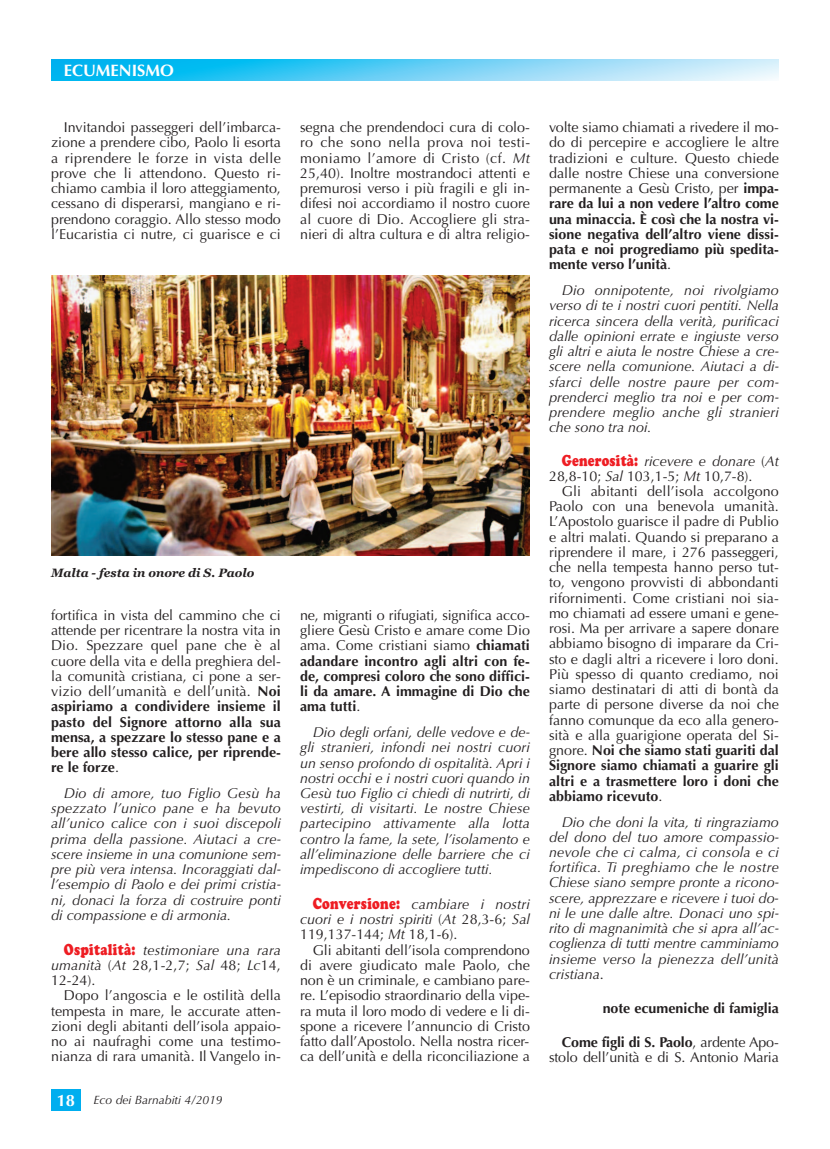
<style>
.page{position:relative;width:830px;height:1149px;background:#fff}
.page>*{position:absolute;margin:0;border:0;box-sizing:border-box;transform-origin:0 0}
.t1{font:700 16.5px "Optima";color:#fff}
.t2{font:14.25px/15.1px "Optima";color:#231f20;text-align:justify}
.t3{font:italic 14.25px/15.1px "Optima";color:#231f20;text-align:justify}
.t4{font:700 14.25px/15.1px "Optima";color:#231f20;text-align:justify}
.t5{font:italic 700 12px "Georgia";color:#231f20}
.t6{font:italic 12px "Optima";color:#231f20}
.s1{font-weight:700}
.s2{font-family:"Cooper";font-weight:900;font-style:normal;font-size:16.65px;color:#ee1d23}
.s3{font-family:"Cooper";font-weight:900;font-style:normal;font-size:17.1px;color:#ee1d23}
.s4{font-style:normal}
.s5{font-weight:700;font-style:normal;font-size:16.5px;color:#fff}
.s6{font-style:italic}
.s7{font-weight:400}
.s8{font-family:"Cooper";font-weight:900;font-size:16.65px;color:#ee1d23}
.s9{font-family:"Cooper";font-weight:900;font-size:17.1px;color:#ee1d23}
</style>
<div class="page">
<svg style="left:51px;top:60px;width:727px;height:21px;background:#66d0f5"></svg>
<div style="left:51px;top:1089px;width:30px;height:21px;background:#00aeef"></div>
<img style="left:51px;top:275px;width:478px;height:280px">
<p class="t1" style="left:64px;top:61px;width:112px">ECUMENISMO</p>
<p class="t2" style="left:51px;top:120px;width:231px;text-indent:13px">Invitandoi passeggeri dell’imbarca&shy;zione a prendere cibo, Paolo li esorta a riprendere le forze in vista delle prove che li attendono. Questo ri&shy;chiamo cambia il loro atteggiamento, cessano di disperarsi, mangiano e ri&shy;prendono coraggio. Allo stesso modo l’Eucaristia ci nutre, ci guarisce e ci</p>
<p class="t5" style="left:51px;top:565px;width:205px">Malta - festa in onore di S. Paolo</p>
<p class="t2" style="left:51px;top:607px;width:231px">fortifica in vista del cammino che ci attende per ricentrare la nostra vita in Dio. Spezzare quel pane che è al cuore della vita e della preghiera del&shy;la comunità cristiana, ci pone a ser&shy;vizio dell’umanità e dell’unità. <span class="s1">Noi aspiriamo a condividere insieme il pasto del Signore attorno alla sua mensa, a spezzare lo stesso pane e a bere allo stesso calice, per riprende&shy;re le forze</span>.</p>
<p class="t3" style="left:51px;top:785px;width:231px;text-indent:13px">Dio di amore, tuo Figlio Gesù ha spezzato l’unico pane e ha bevuto all’unico calice con i suoi discepoli prima della passione. Aiutaci a cre&shy;scere insieme in una comunione sem&shy;pre più vera intensa. Incoraggiati dal&shy;l’esempio di Paolo e dei primi cristia&shy;ni, donaci la forza di costruire ponti di compassione e di armonia.</p>
<p class="t3" style="left:51px;top:942px;width:231px;text-indent:13px"><span class="s2">Ospitalità</span><span class="s3">:</span> testimoniare una rara umanità <span class="s4">(</span>At <span class="s4">28,1-2,7;</span> Sal <span class="s4">48;</span> Lc<span class="s4">14, 12-24).</span></p>
<p class="t2" style="left:51px;top:987px;width:231px;text-indent:13px">Dopo l’angoscia e le ostilità della tempesta in mare, le accurate atten&shy;zioni degli abitanti dell’isola appaio&shy;no ai naufraghi come una testimo&shy;nianza di rara umanità. Il Vangelo in-</p>
<p class="t6" style="left:57px;top:1092px;width:167px"><span class="s5">18</span> Eco dei Barnabiti 4/2019</p>
<p class="t2" style="left:300px;top:120px;width:231px">segna che prendendoci cura di colo&shy;ro che sono nella prova noi testi&shy;moniamo l’amore di Cristo (cf. <span class="s6">Mt </span>25,40). Inoltre mostrandoci attenti e premurosi verso i più fragili e gli in&shy;difesi noi accordiamo il nostro cuore al cuore di Dio. Accogliere gli stra&shy;nieri di altra cultura e di altra religio-</p>
<p class="t4" style="left:300px;top:607px;width:231px"><span class="s7">ne, migranti o rifugiati, significa acco&shy;gliere Gesù Cristo e amare come Dio ama. Come cristiani siamo</span> chiamati adandare incontro agli altri con fe&shy;de, compresi coloro che sono diffici&shy;li da amare. A immagine di Dio che ama tutti<span class="s7">.</span></p>
<p class="t3" style="left:300px;top:724px;width:231px;text-indent:13px">Dio degli orfani, delle vedove e de&shy;gli stranieri, infondi nei nostri cuori un senso profondo di ospitalità. Apri i nostri occhi e i nostri cuori quando in Gesù tuo Figlio ci chiedi di nutrirti, di vestirti, di visitarti. Le nostre Chiese partecipino attivamente alla lotta contro la fame, la sete, l’isolamento e all’eliminazione delle barriere che ci impediscono di accogliere tutti.</p>
<p class="t3" style="left:300px;top:896px;width:231px;text-indent:13px"><span class="s2">Conversione</span><span class="s3">:</span> cambiare i nostri cuori e i nostri spiriti <span class="s4">(</span>At <span class="s4">28,3-6;</span> Sal <span class="s4">119,137-144;</span> Mt <span class="s4">18,1-6).</span></p>
<p class="t2" style="left:300px;top:942px;width:231px;text-indent:13px">Gli abitanti dell’isola comprendono di avere giudicato male Paolo, che non è un criminale, e cambiano pare&shy;re. L’episodio straordinario della vipe&shy;ra muta il loro modo di vedere e li di&shy;spone a ricevere l’annuncio di Cristo fatto dall’Apostolo. Nella nostra ricer&shy;ca dell’unità e della riconciliazione a</p>
<p class="t2" style="left:549px;top:120px;width:231px">volte siamo chiamati a rivedere il mo&shy;do di percepire e accogliere le altre tradizioni e culture. Questo chiede dalle nostre Chiese una conversione permanente a Gesù Cristo, per <span class="s1">impa&shy;rare da lui a non vedere l’altro come una minaccia. È così che la nostra vi&shy;sione negativa dell’altro viene dissi&shy;pata e noi progrediamo più spedita&shy;mente verso l’unità</span>.</p>
<p class="t3" style="left:549px;top:283px;width:231px;text-indent:13px">Dio onnipotente, noi rivolgiamo verso di te i nostri cuori pentiti. Nella ricerca sincera della verità, purificaci dalle opinioni errate e ingiuste verso gli altri e aiuta le nostre Chiese a cre&shy;scere nella comunione. Aiutaci a di&shy;sfarci delle nostre paure per com&shy;prenderci meglio tra noi e per com&shy;prendere meglio anche gli stranieri che sono tra noi.</p>
<p class="t2" style="left:549px;top:453px;width:231px;text-indent:13px"><span class="s8">Generosità</span><span class="s9">:</span> <span class="s6">ricevere e donare</span> (<span class="s6">At<br></span>28,8-10; <span class="s6">Sal</span> 103,1-5; <span class="s6">Mt</span> 10,7-8).</p>
<p class="t2" style="left:549px;top:483px;width:231px;text-indent:13px">Gli abitanti dell’isola accolgono Paolo con una benevola umanità.<br>L’Apostolo guarisce il padre di Publio e altri malati. Quando si preparano a riprendere il mare, i 276 passeggeri, che nella tempesta hanno perso tut&shy;to, vengono provvisti di abbondanti rifornimenti. Come cristiani noi sia&shy;mo chiamati ad essere umani e gene&shy;rosi. Ma per arrivare a sapere donare abbiamo bisogno di imparare da Cri&shy;sto e dagli altri a ricevere i loro doni.<br>Più spesso di quanto crediamo, noi siamo destinatari di atti di bontà da parte di persone diverse da noi che fanno comunque da eco alla genero&shy;sità e alla guarigione operata del Si&shy;gnore. <span class="s1">Noi che siamo stati guariti dal Signore siamo chiamati a guarire gli altri e a trasmettere loro i doni che abbiamo ricevuto</span>.</p>
<p class="t3" style="left:549px;top:814px;width:231px;text-indent:13px">Dio che doni la vita, ti ringraziamo del dono del tuo amore compassio&shy;nevole che ci calma, ci consola e ci fortifica. Ti preghiamo che le nostre Chiese siano sempre pronte a ricono&shy;scere, apprezzare e ricevere i tuoi do&shy;ni le une dalle altre. Donaci uno spi&shy;rito di magnanimità che si apra all’ac&shy;coglienza di tutti mentre camminiamo insieme verso la pienezza dell’unità cristiana<span class="s4">.</span></p>
<p class="t4" style="left:602px;top:1000px;width:178px">note ecumeniche di famiglia</p>
<p class="t2" style="left:549px;top:1034px;width:231px;text-align:right"><span class="s1">Come figli di S. Paolo</span>, ardente Apo&shy;stolo dell’unità e di S. Antonio Maria</p>
</div>
